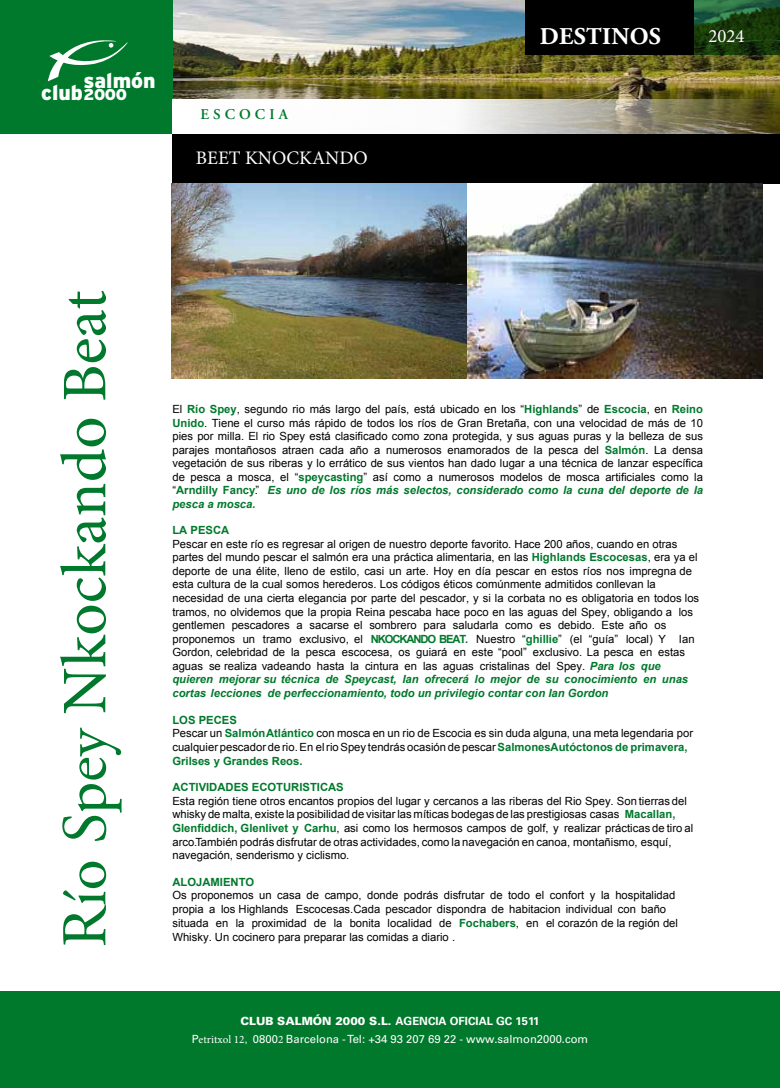
<style>
.page{position:relative;width:780px;height:1088px;background:#fff}
.page>*{position:absolute;margin:0;border:0;box-sizing:border-box;transform-origin:0 0}
.t1{font:63.5px "Minion Pro";color:#00792c}
.t2{font:700 24px "Adobe Garamond Pro";letter-spacing:.015em;color:#fff}
.t3{font:900 21.12px "Interstate";color:#fff}
.t4{font:19.12px "Minion Pro";color:#fff}
.t5{font:18.75px "Minion Pro";color:#fff}
.t6{font:600 14.88px "Adobe Garamond Pro";color:#00792c}
.t7{font:11.25px/13.6px "Arial";color:#000}
.t8{font:11.25px/18.2px "Univers LT Std";color:#fff;text-align:center}
.t9{font:700 11.25px "Arial";color:#00792c}
.s1{font-size:15.75px}
.s2{font-family:"Adobe Garamond Pro"}
.s3{font-weight:700;color:#00792c}
.s4{font-weight:700;font-style:italic;color:#00792c}
.s5{font-weight:900}
.s6{font-weight:700}
.s7{font-family:"Minion Pro"}
</style>
<div class="page">
<img style="left:172px;top:0;width:608px;height:100px">
<div style="left:0;top:991px;width:780px;height:97px;background:#00792c"></div>
<div style="left:0;top:0;width:172px;height:134px;background:#00792c"></div>
<svg style="left:48px;top:40px;width:80px;height:41px"></svg>
<div style="left:172px;top:134px;width:608px;height:49px;background:#000"></div>
<img style="left:172px;top:183px;width:590px;height:195px">
<svg style="left:694px;top:0;width:86px;height:54px"></svg>
<div style="left:525px;top:0;width:169px;height:54px;background:#000"></div>
<svg style="left:464px;top:100px;width:316px;height:34px"></svg>
<h3 class="t3" style="left:83px;top:68px;width:74px">salmón</h3>
<h3 class="t3" style="left:41px;top:81px;width:88px">club<span class="s1">2000</span></h3>
<h3 class="t6" style="left:200px;top:106px;width:80px">ESCOCIA</h3>
<h3 class="t4" style="left:196px;top:145px;width:173px">BEET KNOCKANDO</h3>
<h2 class="t2" style="left:539px;top:22px;width:123px">DESTINOS</h2>
<h3 class="t5" style="left:708px;top:24px;width:38px">2024</h3>
<h1 class="t1" style="left:42px;top:947px;width:659px;rotate:-90deg"><span class="s2">Río Spey</span> Nkockando Beat</h1>
<p class="t7" style="left:172px;top:403px;width:532px;text-align:justify">El <span class="s3">Río Spey</span>, segundo rio más largo del país, está ubicado en los “<span class="s3">Highlands</span>” de <span class="s3">Escocia</span>, en <span class="s3">Reino Unido</span>. Tiene el curso más rápido de todos los ríos de Gran Bretaña, con una velocidad de más de 10 pies por milla. El rio Spey está clasificado como zona protegida, y sus aguas puras y la belleza de sus parajes montañosos atraen cada año a numerosos enamorados de la pesca del <span class="s3">Salmón</span>. La densa vegetación de sus riberas y lo errático de sus vientos han dado lugar a una técnica de lanzar específica de pesca a mosca, el “<span class="s3">speycasting</span>” así como a numerosos modelos de mosca artificiales como la “<span class="s3">Arndilly Fancy</span>. ” <span class="s4">Es uno de los ríos más selectos, considerado como la cuna del deporte de la pesca a mosca.</span></p>
<p class="t9" style="left:172px;top:523px;width:58px">LA PESCA</p>
<p class="t7" style="left:172px;top:537px;width:528px">Pescar en este río es regresar al origen de nuestro deporte favorito. Hace 200 años, cuando en otras partes del mundo pescar el salmón era una práctica alimentaria, en las <span class="s3">Highlands Escocesas</span>, era ya el deporte de una élite, lleno de estilo, casi un arte. Hoy en día pescar en estos ríos nos impregna de esta cultura de la cual somos herederos. Los códigos éticos comúnmente admitidos conllevan la necesidad de una cierta elegancia por parte del pescador, y si la corbata no es obligatoria en todos los tramos, no olvidemos que la propia Reina pescaba hace poco en las aguas del Spey, obligando a los gentlemen pescadores a sacarse el sombrero para saludarla como es debido. Este año os proponemos un tramo exclusivo, el <span class="s3">NKOCKANDO BEAT.</span> Nuestro “<span class="s3">ghillie</span>” (el “guía” local) Y Ian Gordon, celebridad de la pesca escocesa, os guiará en este “pool” exclusivo. La pesca en estas aguas se realiza vadeando hasta la cintura en las aguas cristalinas del Spey. <span class="s4">Para los que quieren mejorar su técnica de Speycast, Ian ofrecerá lo mejor de su conocimiento en unas cortas lecciones de perfeccionamiento, todo un privilegio contar con Ian Gordon</span></p>
<p class="t7" style="left:172px;top:713px;width:522px"><span class="s3">LOS PECES<br></span>Pescar un <span class="s3">Salmón Atlántico</span> con mosca en un rio de Escocia es sin duda alguna, una meta legendaria por cualquier pescador de rio. En el rio Spey tendrás ocasión de pescar <span class="s3">Salmones Autóctonos de primavera, Grilses y Grandes Reos.</span></p>
<p class="t9" style="left:172px;top:780px;width:173px">ACTIVIDADES ECOTURISTICAS</p>
<p class="t7" style="left:172px;top:794px;width:522px">Esta región tiene otros encantos propios del lugar y cercanos a las riberas del Rio Spey. Son tierras del whisky de malta, existe la posibilidad de visitar las míticas bodegas de las prestigiosas casas <span class="s3">Macallan, Glenfiddich, Glenlivet y Carhu</span>, asi como los hermosos campos de golf, y realizar prácticas de tiro al arco. También podrás disfrutar de otras actividades, como la navegación en canoa, montañismo, esquí, navegación, senderismo y ciclismo.</p>
<p class="t9" style="left:172px;top:874px;width:83px">ALOJAMIENTO</p>
<p class="t7" style="left:172px;top:889px;width:507px">Os proponemos un casa de campo, donde podrás disfrutar de todo el confort y la hospitalidad propia a los Highlands Escocesas.Cada pescador dispondra de habitacion individual con baño situada en la proximidad de la bonita localidad de <span class="s3">Fochabers</span>, en el corazón de la región del Whisky. Un cocinero para preparar las comidas a diario .</p>
<p class="t8" style="left:192px;top:1012px;width:398px"><span class="s5">CLUB SALMÓN 2000 S.L.</span> <span class="s6">AGENCIA OFICIAL GC 1511<br></span>p<span class="s7">etritxol 12,</span> 0800<span class="s7">2</span> barcelona - tel: +34 93 207 69 22 - www.salmon2000.com</p>
</div>
